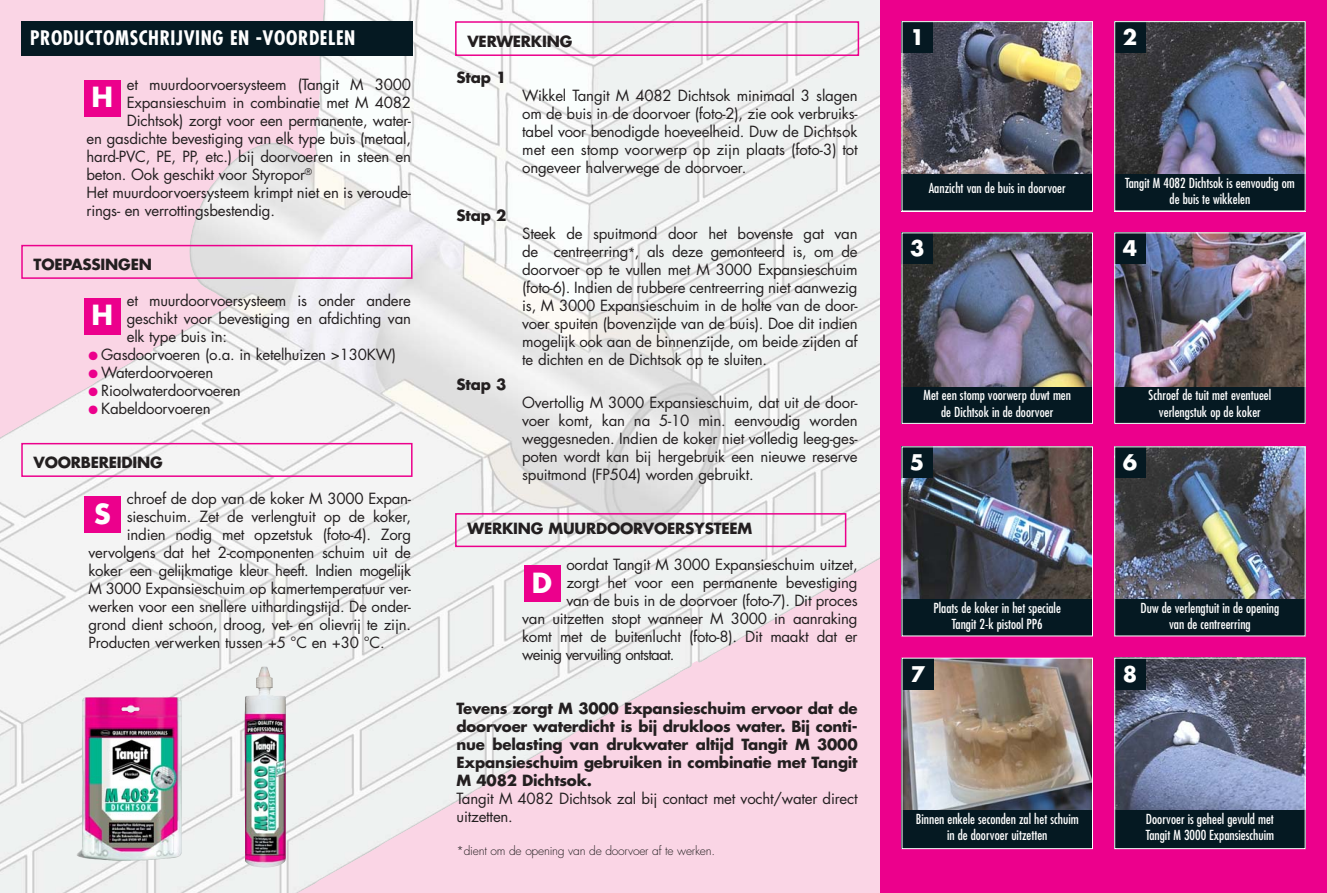
<style>
.page{position:relative;width:1327px;height:893px;background:#fff}
.page>*{position:absolute;margin:0;border:0;box-sizing:border-box;transform-origin:0 0}
.t1{font:700 27px "Futura";color:#fff}
.t2{font:700 21px "Futura";color:#fff}
.t3{font:700 condensed 19.5px "Futura";letter-spacing:.03em;color:#fff}
.t4{font:15px/18px "Futura";letter-spacing:-.015em;color:#231f20;text-align:justify}
.t5{font:700 15px/18px "Futura";letter-spacing:-.015em;color:#231f20;text-align:justify}
.t6{font:15px "Futura";letter-spacing:-.05em;color:#231f20}
.t7{font:condensed 13.5px/16.5px "Futura";color:#fff;text-align:center}
.t8{font:300 12px "Futura";letter-spacing:-.02em;color:#231f20}
.s1{font-size:12px}
.s2{color:#ec008c}
</style>
<div class="page">
<img style="left:0;top:0;width:880px;height:893px">
<svg style="left:20px;top:20px;width:840px;height:528px"></svg>
<div style="left:880px;top:0;width:447px;height:893px;background:#ec008c"></div>
<div style="left:84px;top:80px;width:37px;height:36px;background:#ec008c"></div>
<div style="left:84px;top:298px;width:37px;height:36px;background:#ec008c"></div>
<div style="left:84px;top:496px;width:37px;height:37px;background:#ec008c"></div>
<div style="left:524px;top:565px;width:36px;height:37px;background:#ec008c"></div>
<img style="left:901px;top:21px;width:405px;height:828px">
<img style="left:76px;top:697px;width:106px;height:164px">
<img style="left:245px;top:666px;width:41px;height:202px">
<h3 class="t3" style="left:30px;top:29px;width:327px">PRODUCTOMSCHRIJVING EN -VOORDELEN</h3>
<p class="t5" style="left:467px;top:33px;width:106px">VERWERKING</p>
<p class="t5" style="left:456px;top:69px;width:51px">Stap 1</p>
<p class="t4" style="left:522px;top:87px;width:337px">Wikkel Tangit M 4082 Dichtsok minimaal 3 slagen om de buis in de doorvoer (foto-2), zie ook verbruiks&shy;tabel voor benodigde hoeveelheid. Duw de Dichtsok met een stomp voorwerp op zijn plaats (foto-3) tot ongeveer halverwege de doorvoer.</p>
<p class="t5" style="left:456px;top:207px;width:51px">Stap 2</p>
<p class="t4" style="left:522px;top:225px;width:337px">Steek de spuitmond door het bovenste gat van de centreerring<span class="s1">*</span>, als deze gemonteerd is, om de doorvoer op te vullen met M 3000 Expansieschuim (foto-6). Indien de rubbere centreerring niet aanwezig is, M 3000 Expansieschuim in de holte van de door&shy;voer spuiten (bovenzijde van de buis). Doe dit indien mogelijk ook aan de binnenzijde, om beide zijden af te dichten en de Dichtsok op te sluiten.</p>
<p class="t5" style="left:456px;top:377px;width:51px">Stap 3</p>
<p class="t4" style="left:522px;top:395px;width:337px">Overtollig M 3000 Expansieschuim, dat uit de door&shy;voer komt, kan na 5-10 min. eenvoudig worden weggesneden. Indien de koker niet volledig leeg-ges&shy;poten wordt kan bij hergebruik een nieuwe reserve spuitmond (FP504) worden gebruikt.</p>
<p class="t5" style="left:467px;top:521px;width:286px">WERKING MUURDOORVOERSYSTEEM</p>
<p class="t4" style="left:566px;top:557px;width:293px">oordat Tangit M 3000 Expansieschuim uitzet,</p>
<p class="t4" style="left:566px;top:575px;width:293px">zorgt het voor een permanente bevestiging</p>
<p class="t4" style="left:566px;top:593px;width:293px">van de buis in de doorvoer (foto-7). Dit proces</p>
<p class="t4" style="left:522px;top:611px;width:337px">van uitzetten stopt wanneer M 3000 in aanraking</p>
<p class="t4" style="left:522px;top:629px;width:337px">komt met de buitenlucht (foto-8). Dit maakt dat er</p>
<p class="t6" style="left:522px;top:648px;width:154px">weinig vervuiling ontstaat.</p>
<p class="t5" style="left:456px;top:701px;width:402px">Tevens zorgt M 3000 Expansieschuim ervoor dat de doorvoer waterdicht is bij drukloos water. Bij conti&shy;nue belasting van drukwater altijd Tangit M 3000<br>Expansieschuim gebruiken in combinatie met Tangit M 4082 Dichtsok.</p>
<p class="t4" style="left:456px;top:791px;width:402px">Tangit M 4082 Dichtsok zal bij contact met vocht/water direct uitzetten.</p>
<p class="t8" style="left:456px;top:845px;width:260px">*dient om de opening van de doorvoer af te werken.</p>
<p class="t4" style="left:127px;top:77px;width:286px">et muurdoorvoersysteem (Tangit M 3000</p>
<p class="t4" style="left:127px;top:95px;width:286px">Expansieschuim in combinatie met M 4082</p>
<p class="t4" style="left:127px;top:113px;width:286px">Dichtsok) zorgt voor een permanente, water-</p>
<p class="t4" style="left:87px;top:131px;width:326px">en gasdichte bevestiging van elk type buis (metaal,</p>
<p class="t4" style="left:87px;top:149px;width:326px">hard-PVC, PE, PP, etc.) bij doorvoeren in steen en</p>
<p class="t4" style="left:87px;top:167px;width:227px">beton. Ook geschikt voor Styropor<sup>®</sup></p>
<p class="t4" style="left:87px;top:185px;width:326px">Het muurdoorvoersysteem krimpt niet en is veroude-</p>
<p class="t4" style="left:87px;top:203px;width:190px">rings- en verrottingsbestendig.</p>
<p class="t5" style="left:34px;top:256px;width:120px">TOEPASSINGEN</p>
<p class="t4" style="left:127px;top:293px;width:286px">et muurdoorvoersysteem is onder andere geschikt voor bevestiging en afdichting van elk type buis in:</p>
<p class="t4" style="left:88px;top:347px;width:309px"><span class="s2">●</span> Gasdoorvoeren (o.a. in ketelhuizen &gt;130KW)</p>
<p class="t4" style="left:88px;top:365px;width:126px"><span class="s2">●</span> Waterdoorvoeren</p>
<p class="t4" style="left:88px;top:383px;width:154px"><span class="s2">●</span> Rioolwaterdoorvoeren</p>
<p class="t4" style="left:88px;top:401px;width:124px"><span class="s2">●</span> Kabeldoorvoeren</p>
<h1 class="t1" style="left:92px;top:85px;width:23px">H</h1>
<h1 class="t1" style="left:92px;top:303px;width:23px">H</h1>
<p class="t5" style="left:34px;top:454px;width:131px">VOORBEREIDING</p>
<p class="t4" style="left:127px;top:491px;width:286px">chroef de dop van de koker M 3000 Expan-</p>
<p class="t4" style="left:127px;top:509px;width:286px">sieschuim. Zet de verlengtuit op de koker,</p>
<p class="t4" style="left:127px;top:527px;width:286px">indien nodig met opzetstuk (foto-4). Zorg</p>
<p class="t4" style="left:88px;top:545px;width:324px">vervolgens dat het 2-componenten schuim uit de</p>
<p class="t4" style="left:88px;top:563px;width:324px">koker een gelijkmatige kleur heeft. Indien mogelijk</p>
<p class="t4" style="left:88px;top:581px;width:324px">M 3000 Expansieschuim op kamertemperatuur ver-</p>
<p class="t4" style="left:88px;top:599px;width:324px">werken voor een snellere uithardingstijd. De onder-</p>
<p class="t4" style="left:88px;top:617px;width:324px">grond dient schoon, droog, vet- en olievrij te zijn.</p>
<p class="t4" style="left:88px;top:635px;width:298px">Producten verwerken tussen +5 °C en +30 °C.</p>
<h1 class="t1" style="left:94px;top:501px;width:18px">S</h1>
<h1 class="t1" style="left:532px;top:571px;width:22px">D</h1>
<h2 class="t2" style="left:910px;top:27px;width:16px">1</h2>
<h2 class="t2" style="left:1122px;top:27px;width:16px">2</h2>
<p class="t7" style="left:928px;top:181px;width:139px">Aanzicht van de buis in doorvoer</p>
<p class="t7" style="left:1125px;top:176px;width:171px">Tangit M 4082 Dichtsok is eenvoudig om de buis te wikkelen</p>
<h2 class="t2" style="left:910px;top:239px;width:16px">3</h2>
<h2 class="t2" style="left:1122px;top:239px;width:16px">4</h2>
<p class="t7" style="left:923px;top:388px;width:149px">Met een stomp voorwerp duwt men de Dichtsok in de doorvoer</p>
<p class="t7" style="left:1148px;top:388px;width:124px">Schroef de tuit met eventueel verlengstuk op de koker</p>
<h2 class="t2" style="left:910px;top:453px;width:16px">5</h2>
<h2 class="t2" style="left:1123px;top:453px;width:16px">6</h2>
<p class="t7" style="left:933px;top:601px;width:129px">Plaats de koker in het speciale<br>Tangit 2-k pistool PP6</p>
<p class="t7" style="left:1140px;top:601px;width:140px">Duw de verlengtuit in de opening van de centreerring</p>
<h2 class="t2" style="left:911px;top:664px;width:16px">7</h2>
<h2 class="t2" style="left:1123px;top:664px;width:16px">8</h2>
<p class="t7" style="left:916px;top:812px;width:164px">Binnen enkele seconden zal het schuim in de doorvoer uitzetten</p>
<p class="t7" style="left:1145px;top:812px;width:130px;text-align:left">Doorvoer is geheel gevuld met<br>Tangit M 3000 Expansieschuim</p>
</div>
